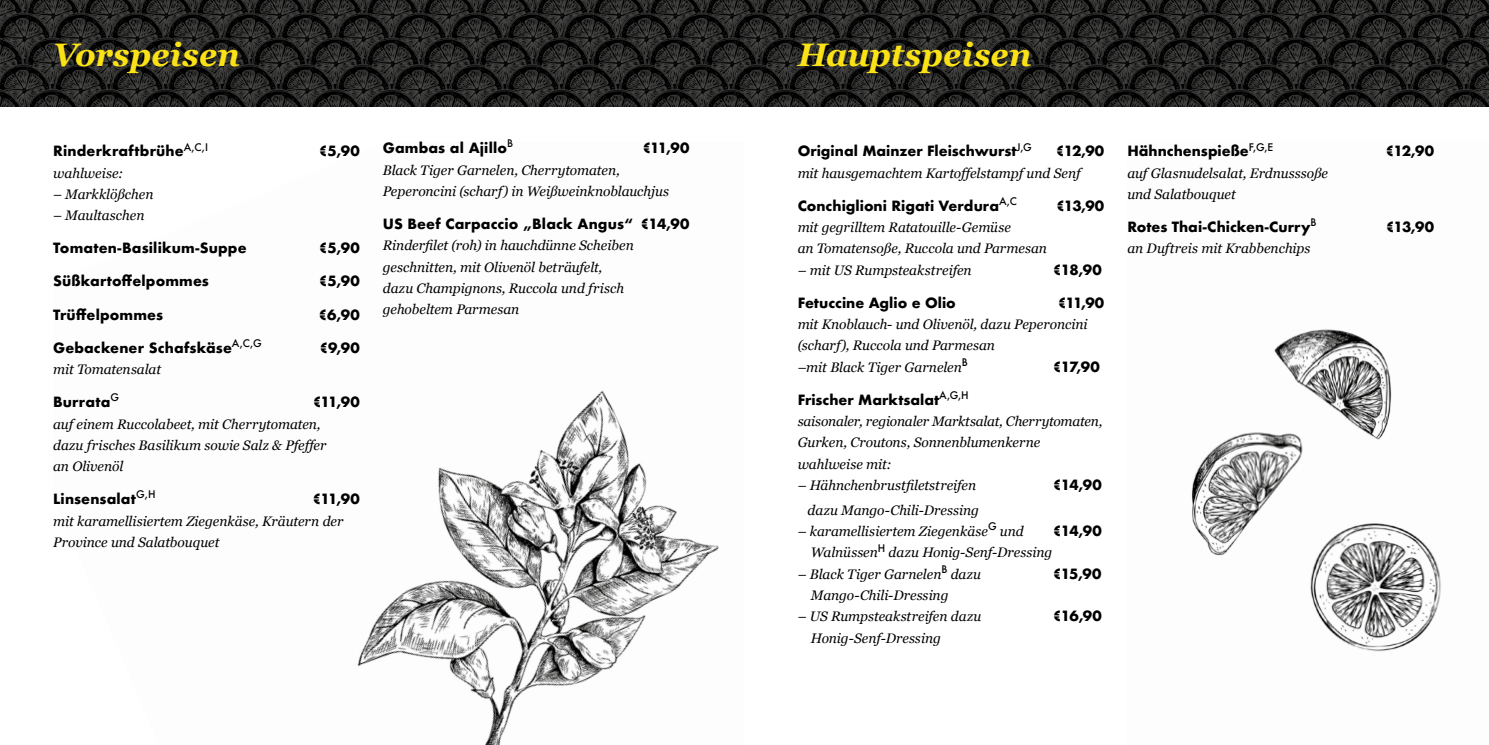
<style>
.page{position:relative;width:1489px;height:745px;background:#fff}
.page>*{position:absolute;margin:0;border:0;box-sizing:border-box;transform-origin:0 0}
.t1{font:italic 700 32.5px "Georgia";color:#fbe216}
.t2{font:italic 13.75px/21.2px "Georgia";letter-spacing:-.005em;color:#000}
.t3{font:700 13.75px "Futura";letter-spacing:.01em;color:#000}
</style>
<div class="page">
<img style="left:0;top:0;width:1488px;height:106px">
<img style="left:357px;top:390px;width:362px;height:354px">
<img style="left:1191px;top:329px;width:250px;height:323px">
<h1 class="t1" style="left:53px;top:30px;width:188px">Vorspeisen</h1>
<h1 class="t1" style="left:797px;top:30px;width:235px">Hauptspeisen</h1>
<p class="t3" style="left:53px;top:141px;width:157px">Rinderkraftbrühe<sup>A,C,I</sup></p>
<p class="t3" style="left:319px;top:141px;width:42px">€5,90</p>
<p class="t2" style="left:53px;top:161px;width:72px">wahlweise:</p>
<p class="t2" style="left:53px;top:183px;width:102px">– Markklößchen</p>
<p class="t2" style="left:53px;top:204px;width:93px">– Maultaschen</p>
<p class="t3" style="left:53px;top:238px;width:195px">Tomaten-Basilikum-Suppe</p>
<p class="t3" style="left:319px;top:238px;width:42px">€5,90</p>
<p class="t3" style="left:53px;top:271px;width:157px">Süßkartoffelpommes</p>
<p class="t3" style="left:319px;top:271px;width:42px">€5,90</p>
<p class="t3" style="left:53px;top:304px;width:111px">Trüffelpommes</p>
<p class="t3" style="left:318px;top:304px;width:43px">€6,90</p>
<p class="t3" style="left:53px;top:337px;width:210px">Gebackener Schafskäse<sup>A,C,G</sup></p>
<p class="t3" style="left:319px;top:337px;width:42px">€9,90</p>
<p class="t2" style="left:53px;top:358px;width:109px">mit Tomatensalat</p>
<p class="t3" style="left:53px;top:392px;width:67px">Burrata<sup>G</sup></p>
<p class="t3" style="left:312px;top:392px;width:49px">€11,90</p>
<p class="t2" style="left:53px;top:412px;width:275px">auf einem Ruccolabeet, mit Cherrytomaten, dazu frisches Basilikum sowie Salz &amp; Pfeffer an Olivenöl</p>
<p class="t3" style="left:53px;top:489px;width:104px">Linsensalat<sup>G,H</sup></p>
<p class="t3" style="left:312px;top:489px;width:49px">€11,90</p>
<p class="t2" style="left:53px;top:509px;width:292px">mit karamellisiertem Ziegenkäse, Kräutern der<br>Province und Salatbouquet</p>
<p class="t3" style="left:383px;top:138px;width:132px">Gambas al Ajillo<sup>B</sup></p>
<p class="t3" style="left:642px;top:138px;width:49px">€11,90</p>
<p class="t2" style="left:383px;top:158px;width:288px">Black Tiger Garnelen, Cherrytomaten,<br>Peperoncini (scharf) in Weißweinknoblauchjus</p>
<p class="t3" style="left:383px;top:214px;width:308px">US Beef Carpaccio „Black Angus“ €14,90</p>
<p class="t2" style="left:383px;top:234px;width:252px">Rinderfilet (roh) in hauchdünne Scheiben geschnitten, mit Olivenöl beträufelt, dazu Champignons, Ruccola und frisch gehobeltem Parmesan</p>
<p class="t3" style="left:797px;top:141px;width:236px">Original Mainzer Fleischwurst<sup>J,G</sup></p>
<p class="t3" style="left:1055px;top:141px;width:50px">€12,90</p>
<p class="t2" style="left:797px;top:161px;width:284px">mit hausgemachtem Kartoffelstampf und Senf</p>
<p class="t3" style="left:797px;top:195px;width:221px">Conchiglioni Rigati Verdura<sup>A,C</sup></p>
<p class="t3" style="left:1056px;top:195px;width:50px">€13,90</p>
<p class="t2" style="left:797px;top:216px;width:251px">mit gegrilltem Ratatouille-Gemüse<br>an Tomatensoße, Ruccola und Parmesan</p>
<p class="t2" style="left:797px;top:258px;width:175px">– mit US Rumpsteakstreifen</p>
<p class="t3" style="left:1052px;top:259px;width:50px">€18,90</p>
<p class="t3" style="left:797px;top:292px;width:160px">Fetuccine Aglio e Olio</p>
<p class="t3" style="left:1057px;top:292px;width:48px">€11,90</p>
<p class="t2" style="left:797px;top:313px;width:291px">mit Knoblauch- und Olivenöl, dazu Peperoncini (scharf), Ruccola und Parmesan<br>–mit Black Tiger Garnelen<sup>B</sup></p>
<p class="t3" style="left:1052px;top:356px;width:48px">€17,90</p>
<p class="t3" style="left:797px;top:389px;width:173px">Frischer Marktsalat<sup>A,G,H</sup></p>
<p class="t2" style="left:797px;top:410px;width:306px">saisonaler, regionaler Marktsalat, Cherrytomaten,<br>Gurken, Croutons, Sonnenblumenkerne wahlweise mit:</p>
<p class="t2" style="left:797px;top:473px;width:180px">– Hähnchenbrustfiletstreifen</p>
<p class="t3" style="left:1052px;top:474px;width:51px">€14,90</p>
<p class="t2" style="left:807px;top:498px;width:173px">dazu Mango-Chili-Dressing</p>
<p class="t2" style="left:797px;top:520px;width:227px">– karamellisiertem Ziegenkäse<sup>G</sup> und</p>
<p class="t3" style="left:1052px;top:520px;width:51px">€14,90</p>
<p class="t2" style="left:811px;top:541px;width:243px">Walnüssen<sup>H</sup> dazu Honig-Senf-Dressing</p>
<p class="t2" style="left:797px;top:562px;width:185px">– Black Tiger Garnelen<sup>B</sup> dazu</p>
<p class="t3" style="left:1052px;top:563px;width:50px">€15,90</p>
<p class="t2" style="left:810px;top:583px;width:139px">Mango-Chili-Dressing</p>
<p class="t2" style="left:797px;top:605px;width:185px">– US Rumpsteakstreifen dazu</p>
<p class="t3" style="left:1052px;top:605px;width:51px">€16,90</p>
<p class="t2" style="left:810px;top:626px;width:131px">Honig-Senf-Dressing</p>
<p class="t3" style="left:1127px;top:141px;width:147px">Hähnchenspieße<sup>F,G,E</sup></p>
<p class="t3" style="left:1385px;top:141px;width:50px">€12,90</p>
<p class="t2" style="left:1127px;top:161px;width:202px">auf Glasnudelsalat, Erdnusssoße und Salatbouquet</p>
<p class="t3" style="left:1127px;top:217px;width:191px">Rotes Thai-Chicken-Curry<sup>B</sup></p>
<p class="t3" style="left:1385px;top:217px;width:50px">€13,90</p>
<p class="t2" style="left:1127px;top:237px;width:184px">an Duftreis mit Krabbenchips</p>
</div>
